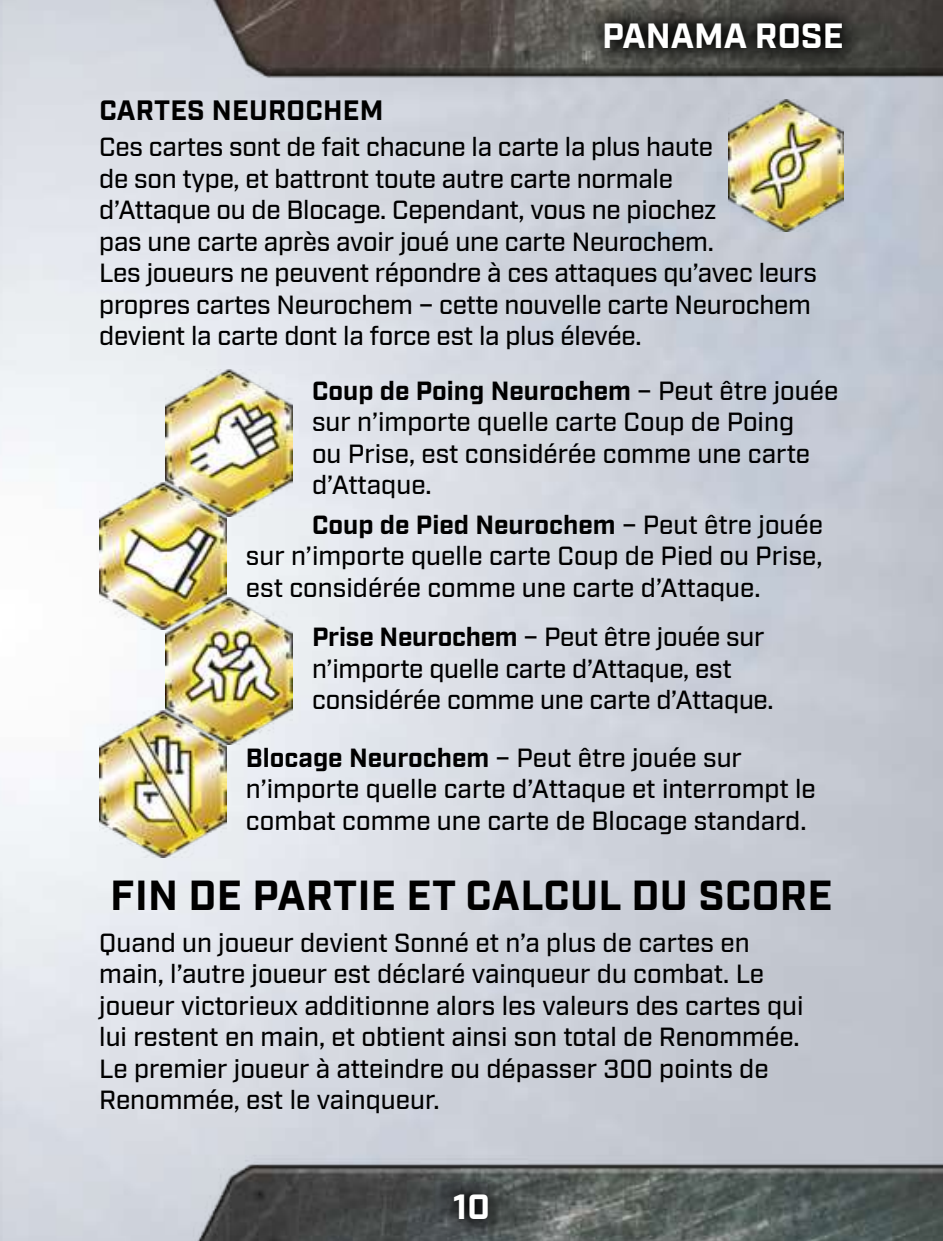
<style>
.page{position:relative;width:943px;height:1241px;background:#fff}
.page>*{position:absolute;margin:0;border:0;box-sizing:border-box;transform-origin:0 0}
.t1{font:700 42px "Industry";letter-spacing:.01em;color:#000}
.t2{font:700 35px "Industry";color:#fff}
.t3{font:700 28px "Industry";letter-spacing:.01em;color:#000}
.t4{font:500 26.25px/31.5px "Industry";letter-spacing:-.01em;color:#000}
.s1{font-weight:700}
</style>
<div class="page">
<img style="left:0;top:0;width:943px;height:1240px">
<img style="left:729px;top:99px;width:114px;height:133px">
<img style="left:165px;top:598px;width:127px;height:146px">
<img style="left:99px;top:482px;width:127px;height:147px">
<img style="left:99px;top:710px;width:127px;height:147px">
<img style="left:165px;top:370px;width:127px;height:146px">
<svg style="left:434px;top:1171px;width:75px;height:68px;background:#424647"></svg>
<svg style="left:584px;top:1px;width:279px;height:68px;background:#363633"></svg>
<h2 class="t2" style="left:602px;top:16px;width:243px">PANAMA ROSE</h2>
<p class="t3" style="left:99px;top:94px;width:286px">CARTES NEUROCHEM</p>
<p class="t4" style="left:99px;top:132px;width:719px">Ces cartes sont de fait chacune la carte la plus haute<br>de son type, et battront toute autre carte normale<br>d’Attaque ou de Blocage. Cependant, vous ne piochez<br>pas une carte après avoir joué une carte Neurochem.<br>Les joueurs ne peuvent répondre à ces attaques qu’avec leurs propres cartes Neurochem – cette nouvelle carte Neurochem devient la carte dont la force est la plus élevée.</p>
<p class="t4" style="left:312px;top:376px;width:528px"><span class="s1">Coup de Poing Neurochem</span> – Peut être jouée sur n’importe quelle carte Coup de Poing<br>ou Prise, est considérée comme une carte d’Attaque.</p>
<p class="t4" style="left:246px;top:510px;width:578px;text-align:justify;text-indent:66px"><span class="s1">Coup de Pied Neurochem</span> – Peut être jouée sur n’importe quelle carte Coup de Pied ou Prise, est considérée comme une carte d’Attaque.</p>
<p class="t4" style="left:312px;top:622px;width:463px"><span class="s1">Prise Neurochem</span> – Peut être jouée sur n’importe quelle carte d’Attaque, est considérée comme une carte d’Attaque.</p>
<p class="t4" style="left:246px;top:742px;width:571px"><span class="s1">Blocage Neurochem</span> – Peut être jouée sur n’importe quelle carte d’Attaque et interrompt le combat comme une carte de Blocage standard.</p>
<h1 class="t1" style="left:110px;top:871px;width:724px">FIN DE PARTIE ET CALCUL DU SCORE</h1>
<p class="t4" style="left:99px;top:927px;width:706px">Quand un joueur devient Sonné et n’a plus de cartes en main, l’autre joueur est déclaré vainqueur du combat. Le joueur victorieux additionne alors les valeurs des cartes qui lui restent en main, et obtient ainsi son total de Renommée.<br>Le premier joueur à atteindre ou dépasser 300 points de Renommée, est le vainqueur.</p>
<h2 class="t2" style="left:453px;top:1186px;width:39px">10</h2>
</div>
